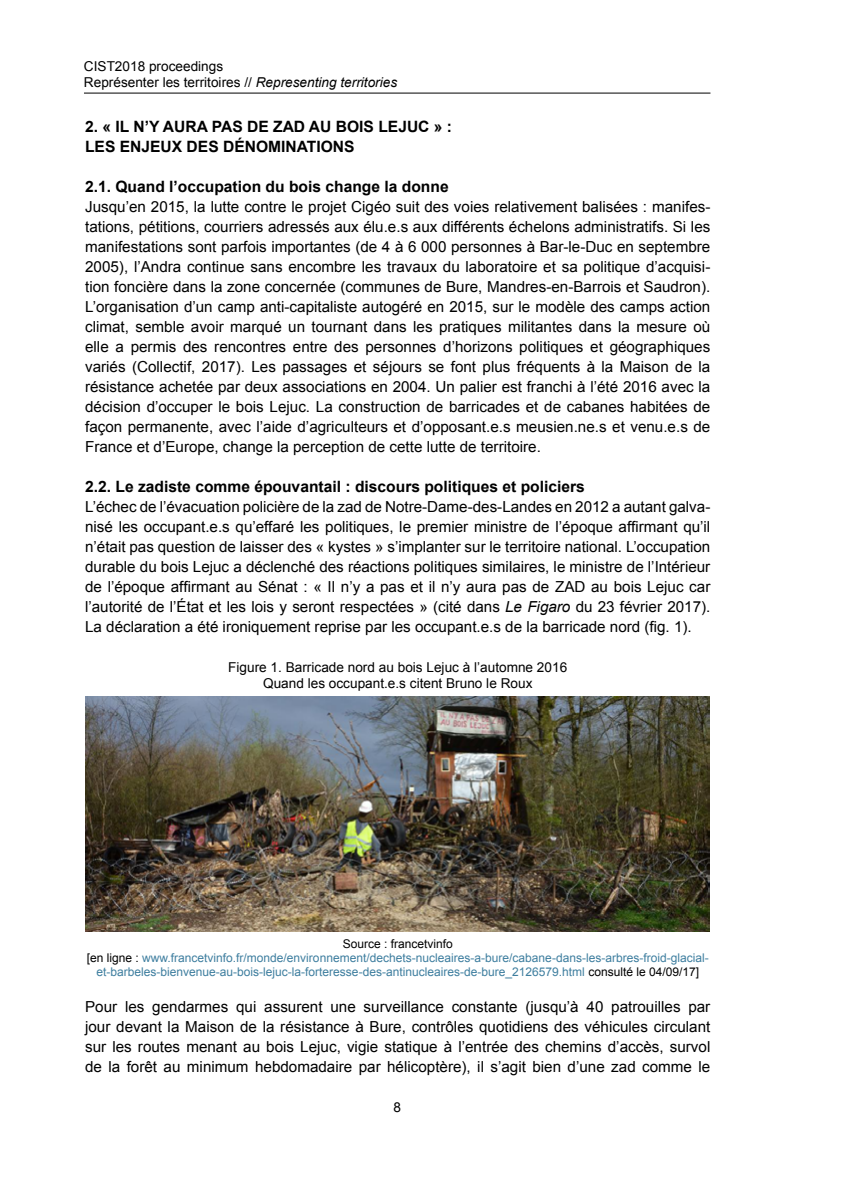
<style>
.page{position:relative;width:841px;height:1190px;background:#fff}
.page>*{position:absolute;margin:0;border:0;box-sizing:border-box;transform-origin:0 0}
.Titre_3{font:700 15.6px "Arial";color:#000}
.Titre_2___auteurs__r{font:700 15.6px/20px "Arial";color:#000}
.t1{font:15.2px/20px "Arial";color:#000;text-align:justify}
.t2{font:13.6px/16.4px "Arial";color:#000}
.figure-source{font:12px/14.4px "Arial";color:#3e7e9f;text-align:center}
.s1{font-style:italic}
.s2{color:#000}
</style>
<div class="page">
<hr style="left:84px;top:93px;width:626px;height:1px;background:#000">
<img style="left:86px;top:697px;width:623px;height:234px">
<p class="t2" style="left:84px;top:58px;width:314px">CIST2018 proceedings<br>Représenter les territoires // <span class="s1">Representing territories</span></p>
<p class="Titre_2___auteurs__r" style="left:85px;top:117px;width:368px">2. « IL N’Y AURA PAS DE ZAD AU BOIS LEJUC » :<br>LES ENJEUX DES DÉNOMINATIONS</p>
<p class="Titre_3" style="left:85px;top:176px;width:365px">2.1. Quand l’occupation du bois change la donne</p>
<p class="t1" style="left:85px;top:197px;width:626px">Jusqu’en 2015, la lutte contre le projet Cigéo suit des voies relativement balisées : manifes&shy;tations, pétitions, courriers adressés aux élu.e.s aux différents échelons administratifs. Si les manifestations sont parfois importantes (de 4 à 6 000 personnes à Bar-le-Duc en septembre 2005), l’Andra continue sans encombre les travaux du laboratoire et sa politique d’acquisi&shy;tion foncière dans la zone concernée (communes de Bure, Mandres-en-Barrois et Saudron).<br>L’organisation d’un camp anti-capitaliste autogéré en 2015, sur le modèle des camps action climat, semble avoir marqué un tournant dans les pratiques militantes dans la mesure où elle a permis des rencontres entre des personnes d’horizons politiques et géographiques variés (Collectif, 2017). Les passages et séjours se font plus fréquents à la Maison de la résistance achetée par deux associations en 2004. Un palier est franchi à l’été 2016 avec la décision d’occuper le bois Lejuc. La construction de barricades et de cabanes habitées de façon permanente, avec l’aide d’agriculteurs et d’opposant.e.s meusien.ne.s et venu.e.s de France et d’Europe, change la perception de cette lutte de territoire.</p>
<p class="Titre_3" style="left:85px;top:476px;width:501px">2.2. Le zadiste comme épouvantail : discours politiques et policiers</p>
<p class="t1" style="left:85px;top:497px;width:626px">L’échec de l’évacuation policière de la zad de Notre-Dame-des-Landes en 2012 a autant galva&shy;nisé les occupant.e.s qu’effaré les politiques, le premier ministre de l’époque affirmant qu’il n’était pas question de laisser des « kystes » s’implanter sur le territoire national. L’occupation durable du bois Lejuc a déclenché des réactions politiques similaires, le ministre de l’Intérieur de l’époque affirmant au Sénat : « Il n’y a pas et il n’y aura pas de ZAD au bois Lejuc car l’autorité de l’État et les lois y seront respectées » (cité dans <span class="s1">Le Figaro</span> du 23 février 2017).<br>La déclaration a été ironiquement reprise par les occupant.e.s de la barricade nord (fig. 1).</p>
<p class="t2" style="left:228px;top:659px;width:340px;text-align:center">Figure 1. Barricade nord au bois Lejuc à l’automne 2016<br>Quand les occupant.e.s citent Bruno le Roux</p>
<p class="figure-source" style="left:87px;top:936px;width:623px"><span class="s2">Source : francetvinfo<br>[en ligne :</span> www.francetvinfo.fr/monde/environnement/dechets-nucleaires-a-bure/cabane-dans-les-arbres-froid-glacial&shy;et-barbeles-bienvenue-au-bois-lejuc-la-forteresse-des-antinucleaires-de-bure_2126579.html <span class="s2">consulté le 04/09/17]</span></p>
<p class="t1" style="left:85px;top:997px;width:626px">Pour les gendarmes qui assurent une surveillance constante (jusqu’à 40 patrouilles par jour devant la Maison de la résistance à Bure, contrôles quotidiens des véhicules circulant sur les routes menant au bois Lejuc, vigie statique à l’entrée des chemins d’accès, survol de la forêt au minimum hebdomadaire par hélicoptère), il s’agit bien d’une zad comme le</p>
<p class="t2" style="left:393px;top:1099px;width:9px">8</p>
</div>
